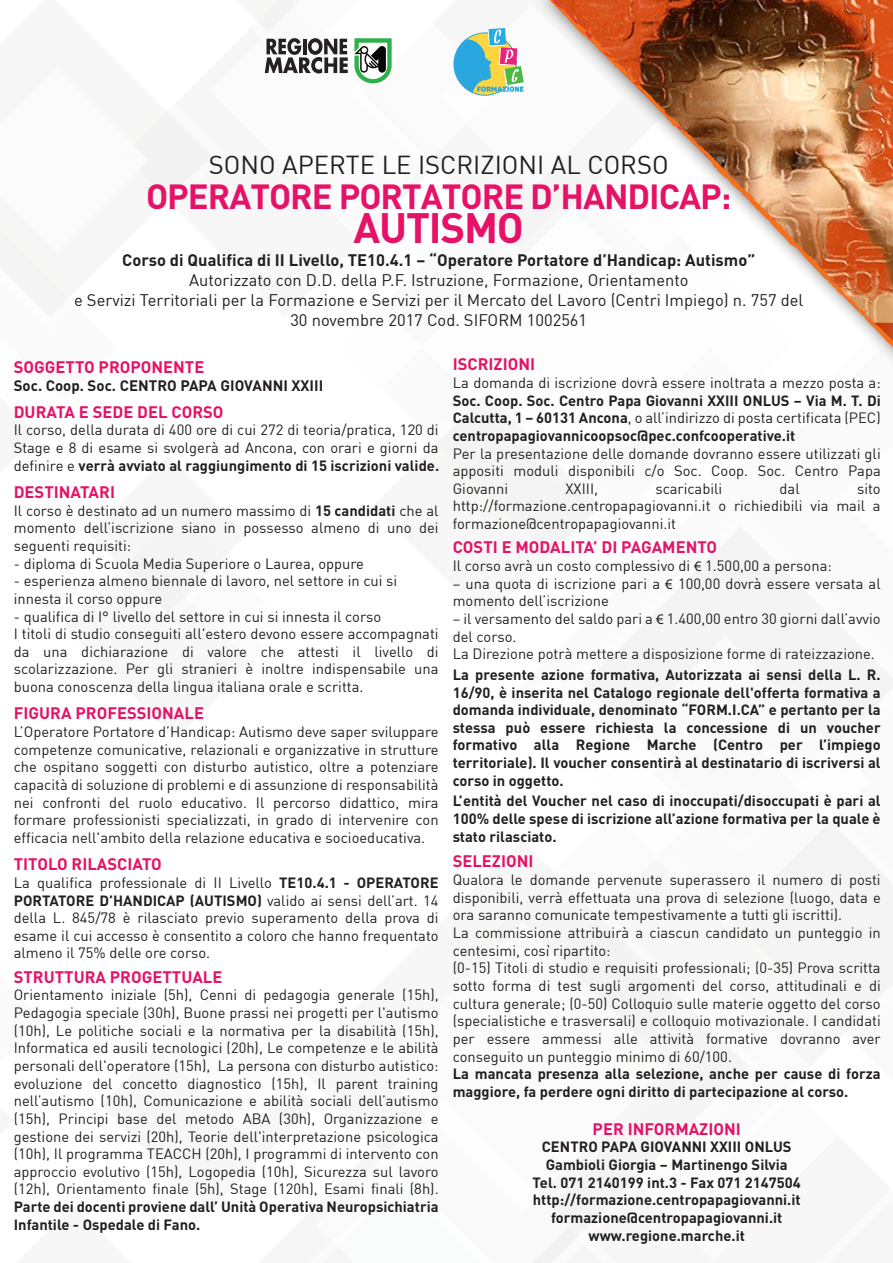
<style>
.page{position:relative;width:893px;height:1263px;background:#fff}
.page>*{position:absolute;margin:0;border:0;box-sizing:border-box;transform-origin:0 0}
.t1{font:700 42px "DIN";letter-spacing:-.03em;color:#e51267}
.t2{font:700 34.5px "DIN";letter-spacing:-.03em;color:#e51267}
.t3{font:25.5px "DIN";color:#231f20}
.t4{font:16.5px/19.8px "DIN";color:#231f20;text-align:center}
.t5{font:700 16.5px "DIN";color:#e51267}
.t6{font:700 16.5px "DIN";color:#231f20}
.t7{font:700 15px "DIN";color:#231f20}
.t8{font:14.7px/17.7px "DIN";color:#231f20;text-align:justify}
.t9{font:700 14.7px/17.7px "DIN";color:#231f20;text-align:justify}
.t10{font:700 14.7px/17.7px "DIN Pro";color:#231f20}
.s1{font-weight:700}
.s2{font-weight:400}
.s3{font-family:"Myriad Pro"}
</style>
<div class="page">
<div style="left:631px;top:586px;width:262px;height:109px;background:#f4f4f4"></div>
<div style="left:762px;top:695px;width:131px;height:323px;background:#f4f4f4"></div>
<div style="left:681px;top:527px;width:118px;height:59px;background:#f4f4f4"></div>
<svg style="left:838px;top:586px;width:55px;height:58px"></svg>
<svg style="left:584px;top:636px;width:286px;height:290px"></svg>
<div style="left:762px;top:970px;width:97px;height:61px;background:#f7f7f6"></div>
<div style="left:450px;top:456px;width:149px;height:100px;background:#f6f6f6"></div>
<svg style="left:505px;top:827px;width:257px;height:417px"></svg>
<svg style="left:492px;top:921px;width:176px;height:290px"></svg>
<svg style="left:376px;top:1098px;width:194px;height:165px"></svg>
<svg style="left:0;top:252px;width:50px;height:28px"></svg>
<svg style="left:14px;top:280px;width:171px;height:333px"></svg>
<img style="left:521px;top:0;width:372px;height:395px">
<svg style="left:678px;top:127px;width:6px;height:2px"></svg>
<svg style="left:0;top:0;width:624px;height:252px"></svg>
<h3 class="t3" style="left:209px;top:149px;width:461px">SONO APERTE LE ISCRIZIONI AL CORSO</h3>
<h2 class="t2" style="left:146px;top:174px;width:587px">OPERATORE PORTATORE D’HANDICAP:</h2>
<h1 class="t1" style="left:354px;top:201px;width:172px">AUTISMO</h1>
<p class="t6" style="left:122px;top:249px;width:634px">Corso di Qualifica di II Livello, TE10.4.1 – “Operatore Portatore d’Handicap: Autismo”</p>
<p class="t4" style="left:74px;top:270px;width:731px">Autorizzato con D.D. della P.F. Istruzione, Formazione, Orientamento<br>e Servizi Territoriali per la Formazione e Servizi per il Mercato del Lavoro (Centri Impiego) n. 757 del<br>30 novembre 2017 Cod. SIFORM 1002561</p>
<p class="t5" style="left:14px;top:356px;width:192px">SOGGETTO PROPONENTE</p>
<p class="t7" style="left:14px;top:375px;width:311px">Soc. Coop. Soc. CENTRO PAPA GIOVANNI XXIII</p>
<p class="t5" style="left:14px;top:401px;width:211px">DURATA E SEDE DEL CORSO</p>
<p class="t8" style="left:14px;top:421px;width:427px">Il corso, della durata di 400 ore di cui 272 di teoria/pratica, 120 di Stage e 8 di esame si svolgerà ad Ancona, con orari e giorni da definire e <span class="s1">verrà avviato al raggiungimento di 15 iscrizioni valide.</span></p>
<p class="t5" style="left:14px;top:481px;width:103px">DESTINATARI</p>
<p class="t8" style="left:14px;top:501px;width:426px">Il corso è destinato ad un numero massimo di <span class="s1">15 candidati</span> che al momento dell’iscrizione siano in possesso almeno di uno dei seguenti requisiti:</p>
<p class="t8" style="left:14px;top:554px;width:352px">- diploma di Scuola Media Superiore o Laurea, oppure</p>
<p class="t8" style="left:14px;top:572px;width:385px">- esperienza almeno biennale di lavoro, nel settore in cui si innesta il corso oppure</p>
<p class="t8" style="left:14px;top:607px;width:426px;text-align:left">- qualifica di I° livello del settore in cui si innesta il corso<br>I titoli di studio conseguiti all'estero devono essere accompagnati da una dichiarazione di valore che attesti il livello di scolarizzazione. Per gli stranieri è inoltre indispensabile una buona conoscenza della lingua italiana orale e scritta.</p>
<p class="t5" style="left:14px;top:703px;width:192px">FIGURA PROFESSIONALE</p>
<p class="t8" style="left:14px;top:723px;width:426px">L’Operatore Portatore d’Handicap: Autismo deve saper sviluppare competenze comunicative, relazionali e organizzative in strutture che ospitano soggetti con disturbo autistico, oltre a potenziare capacità di soluzione di problemi e di assunzione di responsabilità nei confronti del ruolo educativo. Il percorso didattico, mira formare professionisti specializzati, in grado di intervenire con efficacia nell'ambito della relazione educativa e socioeducativa.</p>
<p class="t5" style="left:14px;top:853px;width:150px">TITOLO RILASCIATO</p>
<p class="t8" style="left:14px;top:873px;width:426px">La qualifica professionale di II Livello <span class="s1">TE10.4.1 - OPERATORE PORTATORE D’HANDICAP (AUTISMO)</span> valido ai sensi dell’art. 14 della L. 845/78 è rilasciato previo superamento della prova di esame il cui accesso è consentito a coloro che hanno frequentato almeno il 75% delle ore corso.</p>
<p class="t5" style="left:14px;top:966px;width:210px">STRUTTURA PROGETTUALE</p>
<p class="t8" style="left:14px;top:986px;width:426px">Orientamento iniziale (5h), Cenni di pedagogia generale (15h), Pedagogia speciale (30h), Buone prassi nei progetti per l'autismo (10h), Le politiche sociali e la normativa per la disabilità (15h), Informatica ed ausili tecnologici (20h), Le competenze e le abilità personali dell'operatore (15h), La persona con disturbo autistico: evoluzione del concetto diagnostico (15h), Il parent training nell’autismo (10h), Comunicazione e abilità sociali dell’autismo (15h), Principi base del metodo ABA (30h), Organizzazione e gestione dei servizi (20h), Teorie dell'interpretazione psicologica (10h), Il programma TEACCH (20h), I programmi di intervento con approccio evolutivo (15h), Logopedia (10h), Sicurezza sul lavoro (12h), Orientamento finale (5h), Stage (120h), Esami finali (8h).</p>
<p class="t9" style="left:14px;top:1197px;width:426px">Parte dei docenti proviene dall’ Unità Operativa Neuropsichiatria<br>Infantile - Ospedale di Fano.</p>
<p class="t5" style="left:453px;top:354px;width:84px">ISCRIZIONI</p>
<p class="t8" style="left:453px;top:373px;width:429px">La domanda di iscrizione dovrà essere inoltrata a mezzo posta a:</p>
<p class="t9" style="left:453px;top:391px;width:430px">Soc. Coop. Soc. Centro Papa Giovanni XXIII ONLUS – Via M. T. Di Calcutta, 1 – 60131 Ancona<span class="s2">, o all’indirizzo di posta certificata (PEC) </span>centropapagiovannicoopsoc@pec.confcooperative.it</p>
<p class="t8" style="left:453px;top:444px;width:430px">Per la presentazione delle domande dovranno essere utilizzati gli appositi moduli disponibili c/o Soc. Coop. Soc. Centro Papa Giovanni</p>
<p class="t8" style="left:453px;top:479px;width:429px;text-indent:404px">sito http://formazione.centropapagiovanni.it o richiedibili via mail a formazione@centropapagiovanni.it</p>
<p class="t5" style="left:453px;top:537px;width:266px">COSTI E MODALITA’ DI PAGAMENTO</p>
<p class="t8" style="left:453px;top:557px;width:430px;text-align:left">Il corso avrà un costo complessivo di <span class="s3">€</span> 1.500,00 a persona:<br>− una quota di iscrizione pari a <span class="s3">€</span> 100,00 dovrà essere versata al momento dell’iscrizione<br>− il versamento del saldo pari a <span class="s3">€</span> 1.400,00 entro 30 giorni dall’avvio del corso.<br>La Direzione potrà mettere a disposizione forme di rateizzazione.</p>
<p class="t9" style="left:453px;top:665px;width:430px">La presente azione formativa, Autorizzata ai sensi della L. R.<br>16/90, è inserita nel Catalogo regionale dell'offerta formativa a domanda individuale, denominato “FORM.I.CA” e pertanto per la stessa può essere richiesta la concessione di un voucher formativo alla Regione Marche (Centro per l’impiego territoriale). Il voucher consentirà al destinatario di iscriversi al corso in oggetto.</p>
<p class="t9" style="left:453px;top:791px;width:429px">L’entità del Voucher nel caso di inoccupati/disoccupati è pari al 100% delle spese di iscrizione all’azione formativa per la quale è stato rilasciato.</p>
<p class="t5" style="left:453px;top:851px;width:82px">SELEZIONI</p>
<p class="t8" style="left:453px;top:871px;width:430px;text-align:left">Qualora le domande pervenute superassero il numero di posti disponibili, verrà effettuata una prova di selezione (luogo, data e ora saranno comunicate tempestivamente a tutti gli iscritti).<br>La commissione attribuirà a ciascun candidato un punteggio in centesimi, così ripartito:<br>(0-15) Titoli di studio e requisiti professionali; (0-35) Prova scritta sotto forma di test sugli argomenti del corso, attitudinali e di cultura generale; (0-50) Colloquio sulle materie oggetto del corso (specialistiche e trasversali) e colloquio motivazionale. I candidati per essere ammessi alle attività formative dovranno aver conseguito un punteggio minimo di 60/100.</p>
<p class="t10" style="left:453px;top:1064px;width:429px">La mancata presenza alla selezione, anche per cause di forza maggiore, fa perdere ogni diritto di partecipazione al corso.</p>
<p class="t5" style="left:593px;top:1118px;width:150px">PER INFORMAZIONI</p>
<p class="t9" style="left:532px;top:1137px;width:270px;text-align:center">CENTRO PAPA GIOVANNI XXIII ONLUS Gambioli Giorgia – Martinengo Silvia Tel. 071 2140199 int.3 - Fax 071 2147504 http://formazione.centropapagiovanni.it formazione@centropapagiovanni.it www.regione.marche.it</p>
<p class="t8" style="left:565px;top:479px;width:34px">XXIII,</p>
<p class="t8" style="left:655px;top:479px;width:68px">scaricabili</p>
<p class="t8" style="left:780px;top:479px;width:22px">dal</p>
</div>
